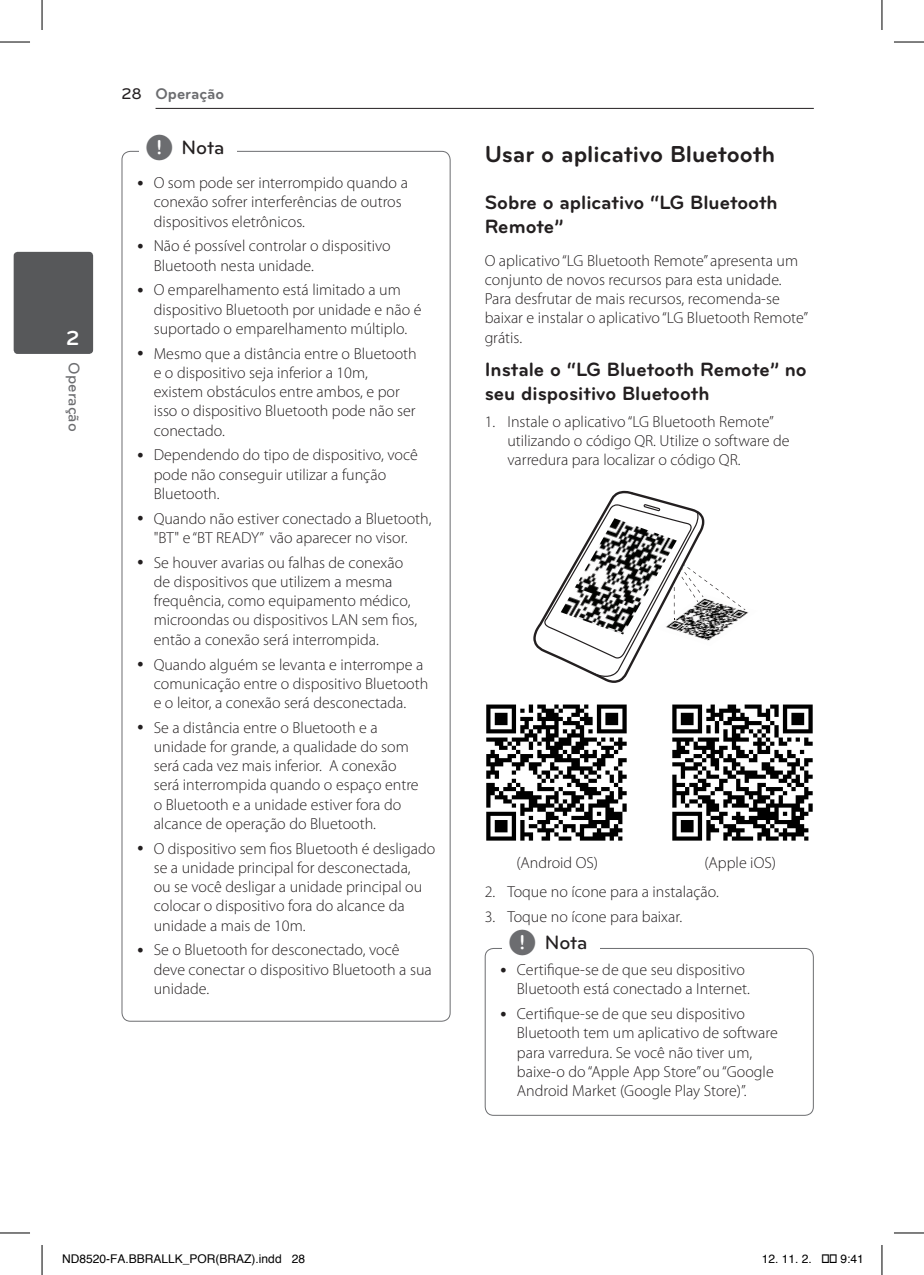
<style>
.page{position:relative;width:924px;height:1275px;background:#fff}
.page>*{position:absolute;margin:0;border:0;box-sizing:border-box;transform-origin:0 0}
.Title_2{font:700 24px "Bryant LG";color:#231f20}
.t1{font:700 21px "Bryant LG";color:#fff}
.Title_3{font:700 20px/24px "Bryant LG";color:#231f20}
.t2{font:500 20px "Bryant LG";color:#231f20}
.Content_text_Num{font:300 16px/19.2px "Myriad Pro";color:#231f20}
.t3{font:700 16px "Bryant LG";color:#6c6d70}
.t4{font:500 16px "Bryant LG";color:#6c6d70}
.t5{font:12px "Helvetica";color:#000}
.s1{font-weight:500;color:#231f20}
.s2{font-family:"UPSYS Common";font-weight:400;font-size:30px;color:#6c6d70}
</style>
<div class="page">
<hr style="left:155px;top:108px;width:658px;height:1px;background:#231f20">
<div style="left:14px;top:252px;width:79px;height:102px;background:#57585a;border-radius:4px"></div>
<svg style="left:533px;top:491px;width:212px;height:192px"></svg>
<img style="left:560px;top:518px;width:116px;height:116px">
<img style="left:486px;top:704px;width:141px;height:137px">
<img style="left:672px;top:704px;width:141px;height:137px">
<div style="left:484px;top:948px;width:329px;height:167px;border:1px solid #6c6d70;border-radius:9px"></div>
<div style="left:502px;top:939px;width:97px;height:19px;background:#fff"></div>
<hr style="left:0;top:42px;width:30px;height:1px;background:#000">
<hr style="left:893px;top:42px;width:30px;height:1px;background:#000">
<hr style="left:0;top:1232px;width:30px;height:1px;background:#000">
<hr style="left:893px;top:1232px;width:30px;height:1px;background:#000">
<hr style="left:42px;top:0;width:1px;height:30px;background:#000">
<hr style="left:42px;top:1245px;width:1px;height:30px;background:#000">
<hr style="left:881px;top:0;width:1px;height:30px;background:#000">
<hr style="left:881px;top:1245px;width:1px;height:30px;background:#000">
<h2 class="t1" style="left:66px;top:325px;width:15px">2</h2>
<p class="t4" style="left:84px;top:362px;width:71px;rotate:90deg">Operação</p>
<p class="t3" style="left:121px;top:84px;width:104px"><span class="s1">28</span> Operação</p>
<p class="t2" style="left:145px;top:135px;width:81px"><span class="s2">,</span> Nota</p>
<p class="Title_2" style="left:484px;top:139px;width:292px">Usar o aplicativo Bluetooth</p>
<p class="Title_3" style="left:484px;top:191px;width:294px">Sobre o aplicativo “LG Bluetooth<br>Remote”</p>
<p class="Content_text_Num" style="left:484px;top:251px;width:315px">O aplicativo “LG Bluetooth Remote” apresenta um conjunto de novos recursos para esta unidade.</p>
<p class="Content_text_Num" style="left:484px;top:289px;width:325px">Para desfrutar de mais recursos, recomenda-se baixar e instalar o aplicativo “LG Bluetooth Remote” grátis.</p>
<p class="Title_3" style="left:484px;top:357px;width:323px">Instale o “LG Bluetooth Remote” no seu dispositivo Bluetooth</p>
<p class="Content_text_Num" style="left:507px;top:411px;width:283px;text-indent:-23px">1. Instale o aplicativo “LG Bluetooth Remote” utilizando o código QR. Utilize o software de varredura para localizar o código QR.</p>
<p class="Content_text_Num" style="left:154px;top:173px;width:256px">O som pode ser interrompido quando a conexão sofrer interferências de outros dispositivos eletrônicos.</p>
<p class="Content_text_Num" style="left:154px;top:236px;width:238px">Não é possível controlar o dispositivo<br>Bluetooth nesta unidade.</p>
<p class="Content_text_Num" style="left:154px;top:280px;width:269px">O emparelhamento está limitado a um dispositivo Bluetooth por unidade e não é suportado o emparelhamento múltiplo.</p>
<p class="Content_text_Num" style="left:154px;top:344px;width:264px">Mesmo que a distância entre o Bluetooth e o dispositivo seja inferior a 10m, existem obstáculos entre ambos, e por isso o dispositivo Bluetooth pode não ser conectado.</p>
<p class="Content_text_Num" style="left:154px;top:445px;width:266px">Dependendo do tipo de dispositivo, você pode não conseguir utilizar a função<br>Bluetooth.</p>
<p class="Content_text_Num" style="left:154px;top:508px;width:279px">Quando não estiver conectado a Bluetooth, "BT" e “BT READY” vão aparecer no visor.</p>
<p class="Content_text_Num" style="left:154px;top:553px;width:265px">Se houver avarias ou falhas de conexão de dispositivos que utilizem a mesma frequência, como equipamento médico, microondas ou dispositivos LAN sem fios, então a conexão será interrompida.</p>
<p class="Content_text_Num" style="left:154px;top:654px;width:276px">Quando alguém se levanta e interrompe a comunicação entre o dispositivo Bluetooth e o leitor, a conexão será desconectada.</p>
<p class="Content_text_Num" style="left:154px;top:717px;width:266px">Se a distância entre o Bluetooth e a unidade for grande, a qualidade do som será cada vez mais inferior. A conexão será interrompida quando o espaço entre o Bluetooth e a unidade estiver fora do alcance de operação do Bluetooth.</p>
<p class="Content_text_Num" style="left:154px;top:838px;width:283px">O dispositivo sem fios Bluetooth é desligado se a unidade principal for desconectada,<br>ou se você desligar a unidade principal ou colocar o dispositivo fora do alcance da unidade a mais de 10m.</p>
<p class="Content_text_Num" style="left:154px;top:940px;width:279px">Se o Bluetooth for desconectado, você deve conectar o dispositivo Bluetooth a sua unidade.</p>
<p class="Content_text_Num" style="left:516px;top:853px;width:83px">(Android OS)</p>
<p class="Content_text_Num" style="left:704px;top:853px;width:73px">(Apple iOS)</p>
<p class="Content_text_Num" style="left:484px;top:882px;width:235px">2. Toque no ícone para a instalação.</p>
<p class="Content_text_Num" style="left:484px;top:906px;width:199px">3. Toque no ícone para baixar.</p>
<p class="Content_text_Num" style="left:516px;top:960px;width:234px">Certifique-se de que seu dispositivo<br>Bluetooth está conectado a Internet.</p>
<p class="Content_text_Num" style="left:516px;top:1004px;width:262px">Certifique-se de que seu dispositivo Bluetooth tem um aplicativo de software para varredura. Se você não tiver um, baixe-o do “Apple App Store” ou “Google Android Market (Google Play Store)”.</p>
<p class="t2" style="left:508px;top:930px;width:81px"><span class="s2">,</span> Nota</p>
<p class="t5" style="left:62px;top:1249px;width:244px">ND8520-FA.BBRALLK_POR(BRAZ).indd 28</p>
<p class="t5" style="left:761px;top:1249px;width:52px">12. 11. 2.</p>
<p class="t5" style="left:840px;top:1249px;width:25px">9:41</p>
</div>
